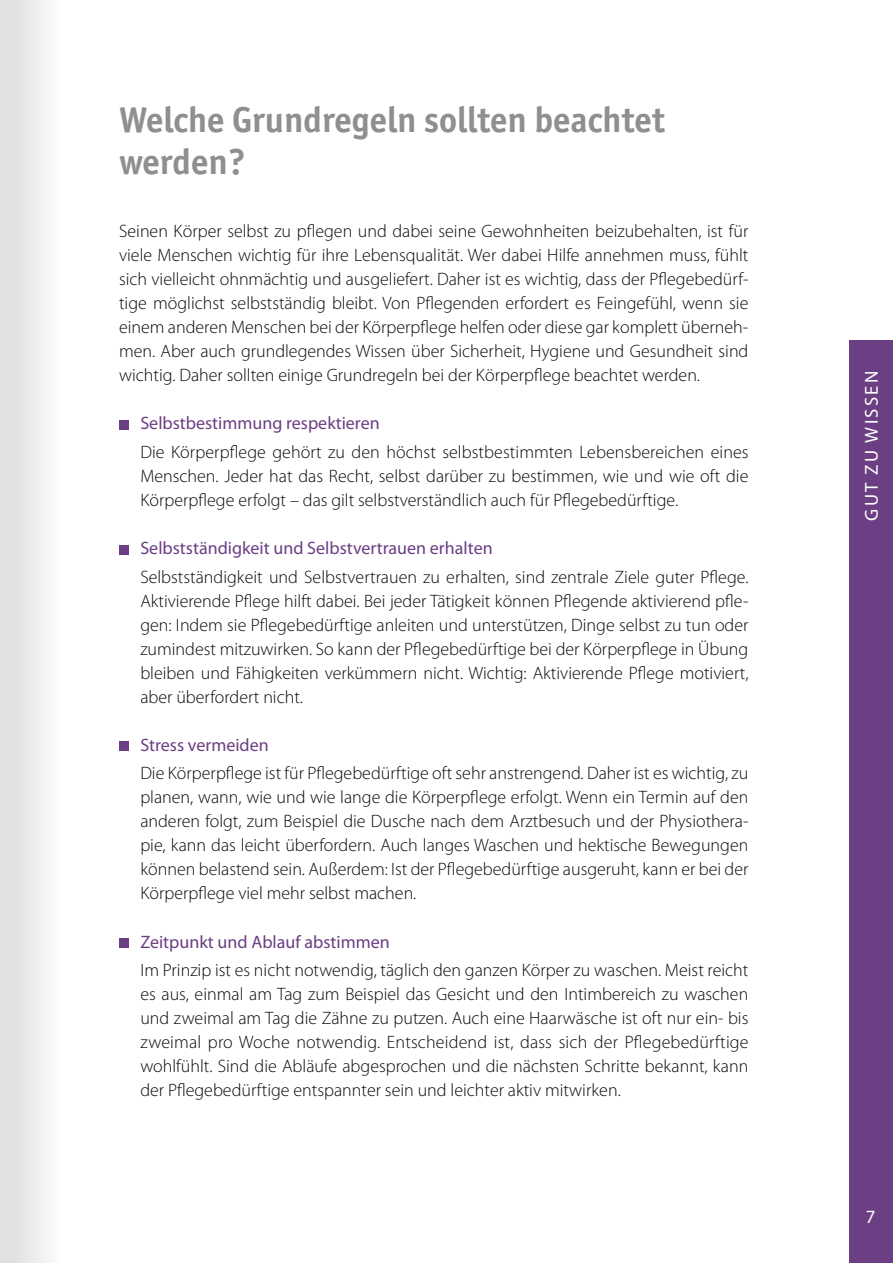
<style>
.page{position:relative;width:893px;height:1263px;background:#fff}
.page>*{position:absolute;margin:0;border:0;box-sizing:border-box;transform-origin:0 0}
.t1{font:700 36px/42px "Officina Sans ITC Std";color:#8f8f8f}
.t2{font:18.75px "Myriad Pro";letter-spacing:.12em;color:#fff}
.t3{font:300 18px/24px "Myriad Pro";color:#0a0a0a;text-align:justify}
.t4{font:18px "Myriad Pro";color:#6c3e83}
</style>
<div class="page">
<div style="left:849px;top:340px;width:44px;height:923px;background:#6c3e83"></div>
<div style="left:119px;top:420px;width:10px;height:9px;background:#6c3e83"></div>
<div style="left:119px;top:545px;width:10px;height:9px;background:#6c3e83"></div>
<div style="left:119px;top:742px;width:10px;height:9px;background:#6c3e83"></div>
<div style="left:119px;top:939px;width:10px;height:9px;background:#6c3e83"></div>
<div style="left:0;top:0;width:63px;height:1263px;background:linear-gradient(to right,#dbdbdb,#fdfdfd)"></div>
<h1 class="t1" style="left:119px;top:99px;width:548px">Welche Grundregeln sollten beachtet werden?</h1>
<p class="t3" style="left:119px;top:218px;width:631px">Seinen Körper selbst zu pflegen und dabei seine Gewohnheiten beizubehalten, ist für viele Menschen wichtig für ihre Lebensqualität. Wer dabei Hilfe annehmen muss, fühlt sich vielleicht ohnmächtig und ausgeliefert. Daher ist es wichtig, dass der Pflegebedürf&shy;tige möglichst selbstständig bleibt. Von Pflegenden erfordert es Feingefühl, wenn sie einem anderen Menschen bei der Körperpflege helfen oder diese gar komplett überneh&shy;men. Aber auch grundlegendes Wissen über Sicherheit, Hygiene und Gesundheit sind wichtig. Daher sollten einige Grundregeln bei der Körperpflege beachtet werden.</p>
<p class="t4" style="left:140px;top:413px;width:241px">Selbstbestimmung respektieren</p>
<p class="t3" style="left:140px;top:439px;width:610px">Die Körperpflege gehört zu den höchst selbstbestimmten Lebensbereichen eines Menschen. Jeder hat das Recht, selbst darüber zu bestimmen, wie und wie oft die Körperpflege erfolgt – das gilt selbstverständlich auch für Pflegebedürftige.</p>
<p class="t4" style="left:140px;top:538px;width:354px">Selbstständigkeit und Selbstvertrauen erhalten</p>
<p class="t3" style="left:140px;top:564px;width:610px">Selbstständigkeit und Selbstvertrauen zu erhalten, sind zentrale Ziele guter Pflege.<br>Aktivierende Pflege hilft dabei. Bei jeder Tätigkeit können Pflegende aktivierend pfle&shy;gen: Indem sie Pflegebedürftige anleiten und unterstützen, Dinge selbst zu tun oder zumindest mitzuwirken. So kann der Pflegebedürftige bei der Körperpflege in Übung bleiben und Fähigkeiten verkümmern nicht. Wichtig: Aktivierende Pflege motiviert, aber überfordert nicht.</p>
<p class="t4" style="left:140px;top:735px;width:130px">Stress vermeiden</p>
<p class="t3" style="left:140px;top:761px;width:610px">Die Körperpflege ist für Pflegebedürftige oft sehr anstrengend. Daher ist es wichtig, zu planen, wann, wie und wie lange die Körperpflege erfolgt. Wenn ein Termin auf den anderen folgt, zum Beispiel die Dusche nach dem Arztbesuch und der Physiothera&shy;pie, kann das leicht überfordern. Auch langes Waschen und hektische Bewegungen können belastend sein. Außerdem: Ist der Pflegebedürftige ausgeruht, kann er bei der Körperpflege viel mehr selbst machen.</p>
<p class="t4" style="left:140px;top:932px;width:251px">Zeitpunkt und Ablauf abstimmen</p>
<p class="t3" style="left:140px;top:958px;width:610px">Im Prinzip ist es nicht notwendig, täglich den ganzen Körper zu waschen. Meist reicht es aus, einmal am Tag zum Beispiel das Gesicht und den Intimbereich zu waschen und zweimal am Tag die Zähne zu putzen. Auch eine Haarwäsche ist oft nur ein- bis zweimal pro Woche notwendig. Entscheidend ist, dass sich der Pflegebedürftige wohlfühlt. Sind die Abläufe abgesprochen und die nächsten Schritte bekannt, kann der Pflegebedürftige entspannter sein und leichter aktiv mitwirken.</p>
<p class="t2" style="left:861px;top:521px;width:151px;rotate:-90deg">GUT ZU WISSEN</p>
<p class="t2" style="left:866px;top:1206px;width:11px">7</p>
</div>
